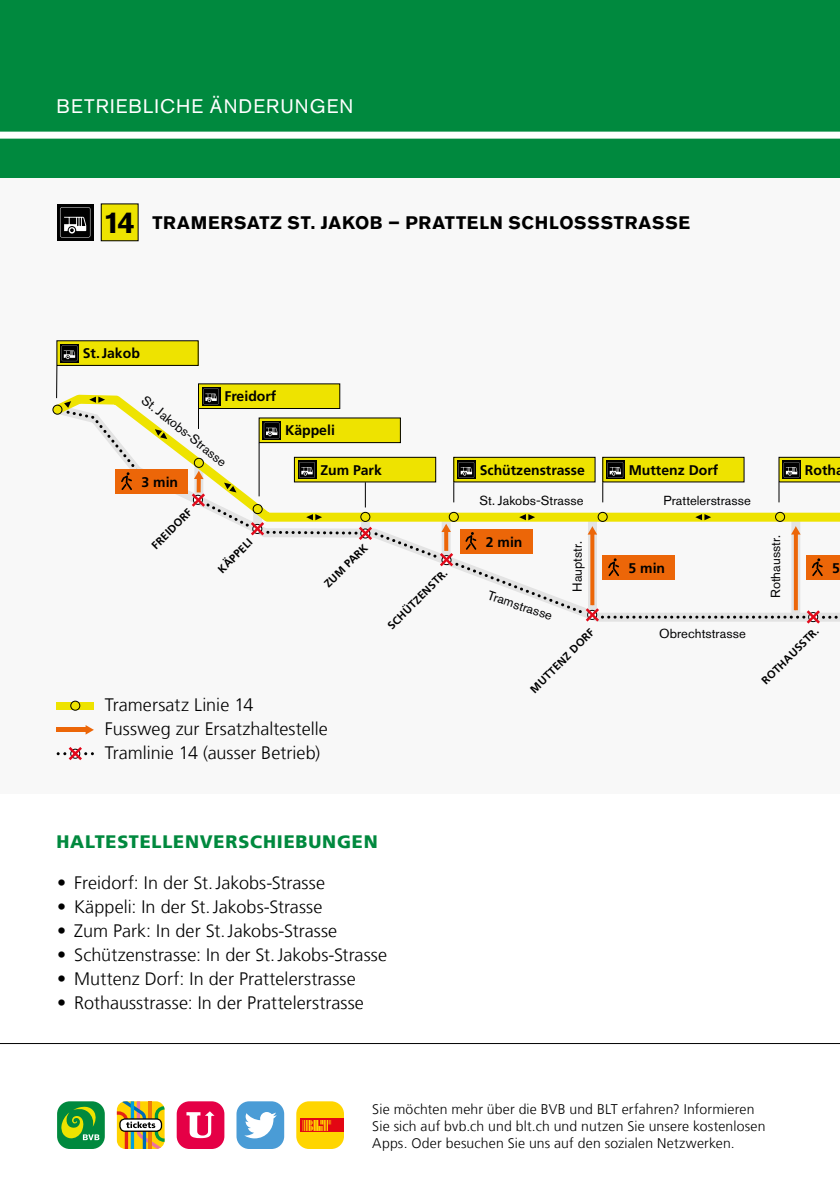
<style>
.page{position:relative;width:840px;height:1191px;background:#fff}
.page>*{position:absolute;margin:0;border:0;box-sizing:border-box;transform-origin:0 0}
.t1{font:19.6px "Akzidenz Grotesk Pro";letter-spacing:.06em;color:#fff}
.t2{font:300 18px/24px "Frutiger LT";letter-spacing:.005em;color:#000}
.t3{font:700 18px "Akzidenz Grotesk Pro";letter-spacing:.04em;color:#000}
.t4{font:900 18px "Frutiger LT";letter-spacing:.045em;color:#00893e}
.t5{font:300 14px/16.8px "Frutiger LT";letter-spacing:.01em;color:#000}
.t6{font:700 14px "Frutiger LT Std";color:#000}
.t7{font:13px "Akzidenz Grotesk Pro";letter-spacing:.005em;color:#020203}
.t8{font:700 11px "Frutiger LT Std";color:#000}
.s1{font-size:30px}
</style>
<div class="page">
<div style="left:0;top:177px;width:839px;height:617px;background:#f8f8f8"></div>
<div style="left:0;top:0;width:839px;height:177px;background:#00893e"></div>
<div style="left:0;top:132px;width:839px;height:7px;background:#fff"></div>
<div style="left:53px;top:405px;width:9px;height:9px;background:#eee300;border-radius:50%"></div>
<div style="left:52px;top:405px;width:10px;height:9px;border:1px solid #000;border-radius:50%"></div>
<hr style="left:56px;top:366px;width:1px;height:32px;background:#000">
<div style="left:57px;top:341px;width:141px;height:24px;background:#eee300"></div>
<svg style="left:60px;top:344px;width:19px;height:19px"></svg>
<svg style="left:62px;top:345px;width:15px;height:16px"></svg>
<div style="left:57px;top:340px;width:141px;height:26px;border:1px solid #000"></div>
<div style="left:198px;top:384px;width:141px;height:24px;background:#eee300"></div>
<svg style="left:202px;top:387px;width:18px;height:2px"></svg>
<svg style="left:63px;top:389px;width:776px;height:235px"></svg>
<div style="left:177px;top:1101px;width:47px;height:48px;background:#e50046;border-radius:13px"></div>
<svg style="left:186px;top:1111px;width:28px;height:27px"></svg>
<div style="left:57px;top:1101px;width:48px;height:48px;background:#00893e;border-radius:13px"></div>
<svg style="left:61px;top:1106px;width:38px;height:34px"></svg>
<div style="left:236px;top:1101px;width:48px;height:48px;background:#4a9cd6;border-radius:13px"></div>
<svg style="left:244px;top:1112px;width:32px;height:26px"></svg>
<div style="left:296px;top:1101px;width:48px;height:48px;background:#ffd500;border-radius:13px"></div>
<svg style="left:117px;top:1101px;width:47px;height:48px"></svg>
<div style="left:300px;top:1118px;width:44px;height:14px;background:#e30613"></div>
<svg style="left:302px;top:1120px;width:29px;height:11px"></svg>
<div style="left:101px;top:204px;width:37px;height:37px;background:#eee300"></div>
<svg style="left:57px;top:204px;width:37px;height:37px"></svg>
<svg style="left:60px;top:207px;width:30px;height:30px"></svg>
<div style="left:57px;top:702px;width:37px;height:7px;background:#eee300"></div>
<div style="left:71px;top:701px;width:9px;height:9px;background:#eee300;border-radius:50%"></div>
<div style="left:70px;top:701px;width:10px;height:9px;border:1px solid #000;border-radius:50%"></div>
<hr style="left:57px;top:728px;width:29px;height:4px;background:#ec6608">
<svg style="left:86px;top:725px;width:8px;height:9px"></svg>
<hr style="left:0;top:1043px;width:839px;height:1px;background:#000">
<svg style="left:57px;top:747px;width:37px;height:14px"></svg>
<p class="t1" style="left:56px;top:94px;width:298px">BETRIEBLICHE ÄNDERUNGEN</p>
<p class="t3" style="left:103px;top:211px;width:588px"><span class="s1">14</span> TRAMERSATZ ST. JAKOB – PRATTELN SCHLOSSSTRASSE</p>
<p class="t6" style="left:83px;top:345px;width:58px">St.Jakob</p>
<p class="t6" style="left:224px;top:388px;width:53px">Freidorf</p>
<p class="t7" style="left:149px;top:391px;width:106px;rotate:39deg">St. Jakobs-Strasse</p>
<p class="t6" style="left:141px;top:474px;width:38px">3 min</p>
<p class="t6" style="left:285px;top:422px;width:51px">Käppeli</p>
<p class="t6" style="left:320px;top:462px;width:63px">Zum Park</p>
<p class="t6" style="left:479px;top:462px;width:107px">Schützenstrasse</p>
<p class="t6" style="left:628px;top:462px;width:91px">Muttenz Dorf</p>
<p class="t6" style="left:804px;top:462px;width:40px">Rotha</p>
<p class="t7" style="left:479px;top:492px;width:106px">St. Jakobs-Strasse</p>
<p class="t7" style="left:663px;top:492px;width:89px">Prattelerstrasse</p>
<p class="t8" style="left:149px;top:542px;width:53px;rotate:-45deg">FREIDORF</p>
<p class="t8" style="left:215px;top:566px;width:45px;rotate:-45deg">KÄPPELI</p>
<p class="t8" style="left:321px;top:581px;width:58px;rotate:-45deg">ZUM PARK</p>
<p class="t8" style="left:385px;top:622px;width:81px;rotate:-45deg">SCHÜTZENSTR.</p>
<p class="t2" style="left:105px;top:692px;width:224px">Tramersatz Linie 14<br>Fussweg zur Ersatzhaltestelle<br>Tramlinie 14 (ausser Betrieb)</p>
<p class="t4" style="left:56px;top:831px;width:323px">HALTESTELLENVERSCHIEBUNGEN</p>
<p class="t2" style="left:57px;top:871px;width:269px">• Freidorf: In der St.Jakobs-Strasse</p>
<p class="t2" style="left:57px;top:895px;width:267px">• Käppeli: In der St.Jakobs-Strasse</p>
<p class="t2" style="left:57px;top:919px;width:281px">• Zum Park: In der St.Jakobs-Strasse</p>
<p class="t2" style="left:57px;top:943px;width:331px">• Schützenstrasse: In der St.Jakobs-Strasse</p>
<p class="t2" style="left:57px;top:967px;width:300px">• Muttenz Dorf: In der Prattelerstrasse</p>
<p class="t2" style="left:57px;top:991px;width:308px">• Rothausstrasse: In der Prattelerstrasse</p>
<p class="t6" style="left:485px;top:533px;width:38px">2 min</p>
<p class="t7" style="left:491px;top:586px;width:69px;rotate:19deg">Tramstrasse</p>
<p class="t7" style="left:568px;top:592px;width:52px;rotate:-90deg">Hauptstr.</p>
<p class="t7" style="left:766px;top:598px;width:64px;rotate:-90deg">Rothausstr.</p>
<p class="t6" style="left:628px;top:560px;width:38px">5 min</p>
<p class="t6" style="left:831px;top:560px;width:9px">5</p>
<p class="t8" style="left:527px;top:686px;width:86px;rotate:-45deg">MUTTENZ DORF</p>
<p class="t8" style="left:758px;top:678px;width:77px;rotate:-45deg">ROTHAUSSTR.</p>
<p class="t7" style="left:658px;top:625px;width:88px">Obrechtstrasse</p>
<p class="t5" style="left:372px;top:1101px;width:394px">Sie möchten mehr über die BVB und BLT erfahren? Informieren<br>Sie sich auf bvb.ch und blt.ch und nutzen Sie unsere kostenlosen<br>Apps. Oder besuchen Sie uns auf den sozialen Netzwerken.</p>
</div>
